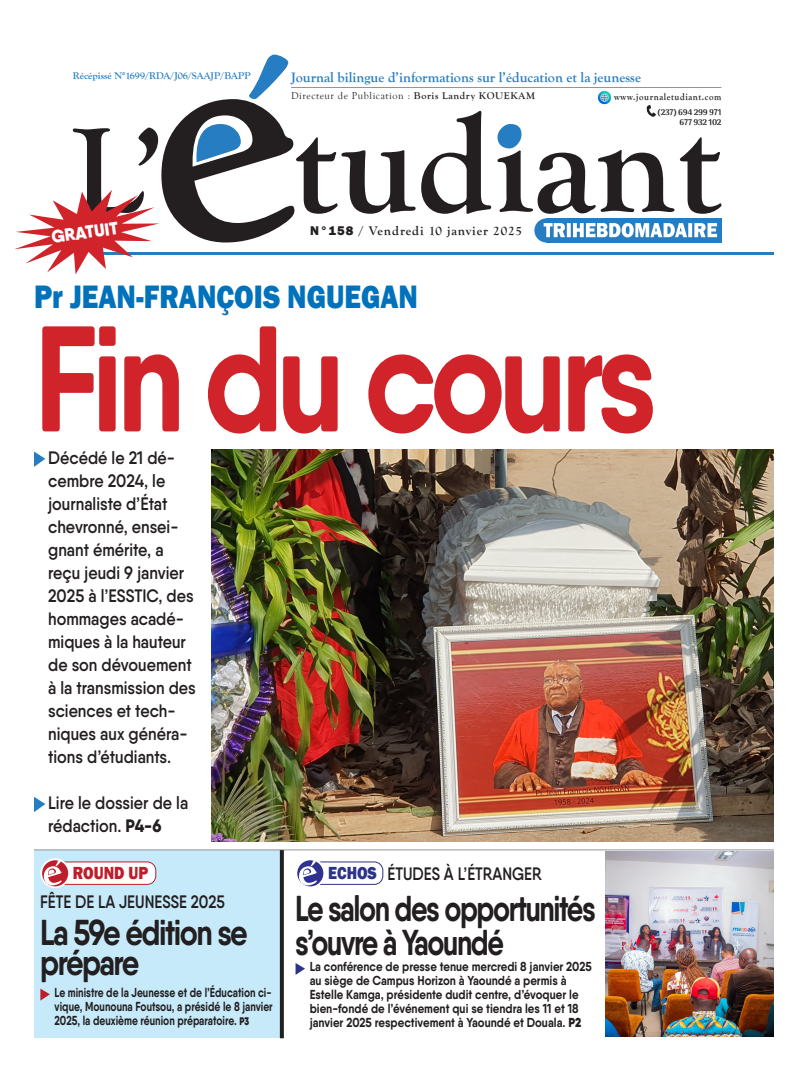
<style>
.page{position:relative;width:808px;height:1078px;background:#fff}
.page>*{position:absolute;margin:0;border:0;box-sizing:border-box;transform-origin:0 0}
.Titre_plus_grand{font:700 150px "Qanelas Soft";letter-spacing:-.05em;color:#d1232a;scale:.85 1}
.t1{font:700 36px/33px "Qanelas Soft";letter-spacing:-.05em;color:#231f20;scale:.8 1}
.t2{font:700 36px/30px "Qanelas Soft";letter-spacing:-.05em;color:#231f20;scale:.85 1}
.Surtitre_UNE{font:800 33.4px "Franklin Gothic";color:#0072bc;scale:.85 1}
.Chapo{font:600 18px/23px "Qanelas Soft";color:#231f20;scale:.9 1}
.Surtitre2{font:600 18px "Qanelas Soft";color:#231f20;scale:.85 1}
.Surtitre_UNE-2{font:800 18px "Franklin Gothic";color:#be1d2c;scale:.85 1}
.Surtitre_UNE-3{font:800 18px "Franklin Gothic";color:#2c3489;scale:.85 1}
.t3{font:900 17.7px "Qanelas Soft";color:#fff;scale:.96 1}
.t4{font:700 14.2px "Goudy Old Style T";color:#277dc1}
.t5{font:700 13px/14px "Qanelas Soft";color:#231f20;scale:.88 1}
.t6{font:700 13px/14px "Qanelas Soft";color:#231f20;text-align:justify;scale:.79 1}
.t7{font:700 13px "Goudy Old Style T";letter-spacing:.07em;color:#231f20}
.t8{font:10.2px "Goudy Old Style T";letter-spacing:.06em;color:#231f20}
.t9{font:700 10.1px "Goudy Old Style T";color:#277dc1}
.t10{font:700 9.7px "Goudy Old Style T";letter-spacing:.07em;color:#231f20;scale:.91 1}
.t11{font:900 8.1px "Arima Madurai";letter-spacing:-.025em;color:#231f20}
.s1{font-weight:700}
.s2{font-family:"Franklin Gothic";font-weight:800}
.s3{font-weight:800}
.s4{font-weight:900;font-size:11px}
.s5{font-weight:900}
</style>
<div class="page">
<hr style="left:97px;top:252px;width:677px;height:3px;background:#277dc1">
<img style="left:597px;top:91px;width:15px;height:14px">
<svg style="left:680px;top:137px;width:41px;height:77px"></svg>
<svg style="left:497px;top:124px;width:177px;height:90px"></svg>
<div style="left:546px;top:218px;width:175px;height:24px;background:#277dc1"></div>
<div style="left:534px;top:218px;width:24px;height:24px;background:#277dc1;border-radius:50%"></div>
<svg style="left:544px;top:223px;width:173px;height:14px"></svg>
<hr style="left:291px;top:87px;width:430px;height:1px;background:#939598">
<svg style="left:646px;top:105px;width:10px;height:12px"></svg>
<svg style="left:14px;top:55px;width:477px;height:219px"></svg>
<img style="left:211px;top:449px;width:563px;height:391px">
<svg style="left:34px;top:451px;width:11px;height:16px"></svg>
<svg style="left:34px;top:797px;width:11px;height:15px"></svg>
<div style="left:310px;top:861px;width:73px;height:23px;border:1px solid #2c3489;border-radius:9px"></div>
<svg style="left:297px;top:860px;width:26px;height:26px"></svg>
<svg style="left:295px;top:963px;width:10px;height:11px"></svg>
<img style="left:605px;top:850px;width:169px;height:186px">
<div style="left:34px;top:850px;width:248px;height:187px;background:#c6eafa"></div>
<div style="left:55px;top:861px;width:101px;height:23px;background:#fff;border-radius:9px"></div>
<div style="left:55px;top:861px;width:101px;height:23px;border:1px solid #be1d2c;border-radius:9px"></div>
<svg style="left:40px;top:858px;width:30px;height:29px"></svg>
<svg style="left:42px;top:860px;width:26px;height:26px"></svg>
<svg style="left:40px;top:988px;width:10px;height:12px"></svg>
<hr style="left:34px;top:849px;width:740px;height:1px;background:#939598">
<svg style="left:280px;top:849px;width:4px;height:188px"></svg>
<p class="t9" style="left:73px;top:70px;width:179px">Récépissé N°1699/RDA/J06/SAAJP/BAPP</p>
<p class="t3" style="left:50px;top:226px;width:71px;rotate:-8deg">GRATUIT</p>
<p class="t4" style="left:291px;top:70px;width:351px">Journal bilingue d’informations sur l’éducation et la jeunesse</p>
<p class="t8" style="left:291px;top:90px;width:246px">Directeur de Publication : <span class="s1">Boris Landry KOUEKAM</span></p>
<p class="t10" style="left:614px;top:91px;width:120px">www.journaletudiant.com</p>
<p class="t11" style="left:657px;top:106px;width:66px">(237) 694 299 971</p>
<p class="t11" style="left:679px;top:116px;width:43px">677 932 102</p>
<p class="t7" style="left:310px;top:223px;width:213px"><span class="s2">N°158</span> / Vendredi 10 janvier 2025</p>
<p class="Surtitre_UNE" style="left:34px;top:275px;width:453px">Pr JEAN-FRANÇOIS NGUEGAN</p>
<p class="Titre_plus_grand" style="left:34px;top:285px;width:735px">Fin du cours</p>
<p class="Chapo" style="left:48px;top:446px;width:166px">Décédé le 21 dé&shy;cembre 2024, le journaliste d’État chevronné, ensei&shy;gnant émérite, a reçu jeudi 9 janvier<br>2025 à l’ESSTIC, des hommages acadé&shy;miques à la hauteur de son dévouement à la transmission des sciences et tech&shy;niques aux généra&shy;tions d’étudiants.</p>
<p class="Chapo" style="left:48px;top:791px;width:157px">Lire le dossier de la rédaction. <span class="s3">P4-6</span></p>
<p class="Surtitre_UNE-2" style="left:73px;top:861px;width:90px">ROUND UP</p>
<p class="Surtitre2" style="left:40px;top:890px;width:219px">FÊTE DE LA JEUNESSE 2025</p>
<p class="t2" style="left:40px;top:917px;width:246px">La 59e édition se prépare</p>
<p class="t6" style="left:55px;top:985px;width:278px">Le ministre de la Jeunesse et de l’Éducation ci&shy;vique, Mounouna Foutsou, a présidé le 8 janvier 2025, la deuxième réunion préparatoire. <span class="s4">P3</span></p>
<p class="Surtitre_UNE-3" style="left:328px;top:861px;width:59px">ECHOS</p>
<p class="Surtitre2" style="left:388px;top:862px;width:183px">ÉTUDES À L’ÉTRANGER</p>
<p class="t1" style="left:295px;top:891px;width:377px">Le salon des opportunités s’ouvre à Yaoundé</p>
<p class="t5" style="left:310px;top:959px;width:322px">La conférence de presse tenue mercredi 8 janvier 2025 au siège de Campus Horizon à Yaoundé a permis à Estelle Kamga, présidente dudit centre, d’évoquer le bien-fondé de l’événement qui se tiendra les 11 et 18 janvier 2025 respectivement à Yaoundé et Douala. <span class="s5">P2</span></p>
</div>
